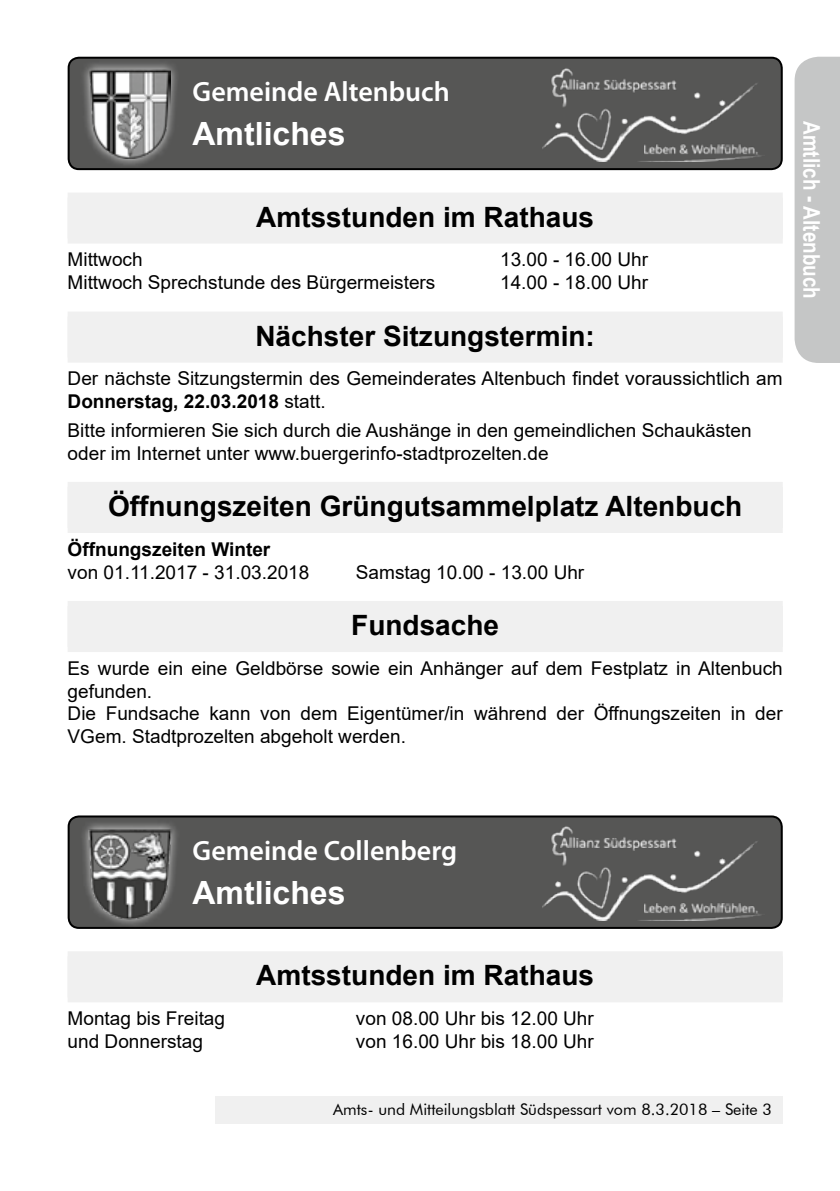
<style>
.page{position:relative;width:840px;height:1191px;background:#fff}
.page>*{position:absolute;margin:0;border:0;box-sizing:border-box;transform-origin:0 0}
.t1{font:700 32px "Arial";color:#fff}
.t2{font:700 28px "Arial";color:#000}
.t3{font:600 28px "Myriad Pro";color:#fff}
.t4{font:700 23px "Arial Narrow";color:#fff}
.t5{font:19px/22.8px "Arial";color:#000}
.t6{font:700 19px "Arial";color:#000}
.t7{font:16px "Futura BT";color:#000}
.s1{font-weight:700}
</style>
<div class="page">
<div style="left:215px;top:1097px;width:567px;height:27px;background:#f0f0f0"></div>
<div style="left:68px;top:197px;width:714px;height:46px;background:#f0f0f0"></div>
<div style="left:68px;top:192px;width:714px;height:46px;background:#f0f0f0"></div>
<div style="left:68px;top:316px;width:714px;height:46px;background:#f0f0f0"></div>
<div style="left:68px;top:311px;width:714px;height:46px;background:#f0f0f0"></div>
<div style="left:68px;top:487px;width:714px;height:46px;background:#f0f0f0"></div>
<div style="left:68px;top:482px;width:714px;height:46px;background:#f0f0f0"></div>
<div style="left:68px;top:606px;width:714px;height:46px;background:#f0f0f0"></div>
<div style="left:68px;top:601px;width:714px;height:46px;background:#f0f0f0"></div>
<div style="left:68px;top:956px;width:714px;height:46px;background:#f0f0f0"></div>
<div style="left:68px;top:951px;width:714px;height:46px;background:#f0f0f0"></div>
<div style="left:69px;top:58px;width:712px;height:111px;background:#565655;border-radius:10px"></div>
<div style="left:68px;top:57px;width:714px;height:113px;border:2px solid #000;border-radius:10px"></div>
<svg style="left:79px;top:63px;width:100px;height:105px"></svg>
<img style="left:89px;top:69px;width:81px;height:89px">
<img style="left:542px;top:68px;width:220px;height:93px">
<div style="left:69px;top:816px;width:712px;height:112px;background:#565655;border-radius:10px"></div>
<div style="left:68px;top:815px;width:714px;height:114px;border:2px solid #000;border-radius:10px"></div>
<svg style="left:79px;top:823px;width:101px;height:104px"></svg>
<img style="left:87px;top:828px;width:87px;height:91px">
<img style="left:542px;top:826px;width:220px;height:94px">
<svg style="left:794px;top:57px;width:45px;height:306px;background:#c8c9c9"></svg>
<h2 class="t3" style="left:192px;top:74px;width:259px">Gemeinde Altenbuch</h2>
<h1 class="t1" style="left:192px;top:111px;width:154px">Amtliches</h1>
<h2 class="t2" style="left:256px;top:197px;width:339px">Amtsstunden im Rathaus</h2>
<p class="t5" style="left:68px;top:248px;width:76px">Mittwoch</p>
<p class="t5" style="left:500px;top:248px;width:149px">13.00 - 16.00 Uhr</p>
<p class="t5" style="left:68px;top:271px;width:369px">Mittwoch Sprechstunde des Bürgermeisters</p>
<p class="t5" style="left:500px;top:271px;width:149px">14.00 - 18.00 Uhr</p>
<h2 class="t2" style="left:255px;top:316px;width:341px">Nächster Sitzungstermin:</h2>
<p class="t5" style="left:68px;top:367px;width:716px">Der nächste Sitzungstermin des Gemeinderates Altenbuch findet voraussichtlich am<br><span class="s1">Donnerstag, 22.03.2018</span> statt.</p>
<p class="t5" style="left:68px;top:418px;width:685px">Bitte informieren Sie sich durch die Aushänge in den gemeindlichen Schaukästen oder im Internet unter www.buergerinfo-stadtprozelten.de</p>
<h2 class="t2" style="left:108px;top:486px;width:635px">Öffnungszeiten Grüngutsammelplatz Altenbuch</h2>
<p class="t6" style="left:68px;top:536px;width:204px">Öffnungszeiten Winter</p>
<p class="t5" style="left:68px;top:560px;width:243px">von 01.11.2017 - 31.03.2018</p>
<p class="t5" style="left:356px;top:560px;width:230px">Samstag 10.00 - 13.00 Uhr</p>
<h2 class="t2" style="left:351px;top:605px;width:149px">Fundsache</h2>
<p class="t5" style="left:68px;top:656px;width:716px">Es wurde ein eine Geldbörse sowie ein Anhänger auf dem Festplatz in Altenbuch gefunden.<br>Die Fundsache kann von dem Eigentümer/in während der Öffnungszeiten in der VGem. Stadtprozelten abgeholt werden.</p>
<p class="t4" style="left:828px;top:121px;width:179px;rotate:90deg">Amtlich - Altenbuch</p>
<h2 class="t3" style="left:192px;top:832px;width:266px">Gemeinde Collenberg</h2>
<h1 class="t1" style="left:192px;top:870px;width:154px">Amtliches</h1>
<h2 class="t2" style="left:256px;top:955px;width:339px">Amtsstunden im Rathaus</h2>
<p class="t5" style="left:68px;top:1007px;width:159px">Montag bis Freitag</p>
<p class="t5" style="left:356px;top:1007px;width:239px">von 08.00 Uhr bis 12.00 Uhr</p>
<p class="t5" style="left:68px;top:1029px;width:137px">und Donnerstag</p>
<p class="t5" style="left:356px;top:1029px;width:239px">von 16.00 Uhr bis 18.00 Uhr</p>
<p class="t7" style="left:333px;top:1099px;width:440px">Amts- und Mitteilungsblatt Südspessart vom 8.3.2018 – Seite 3</p>
</div>
